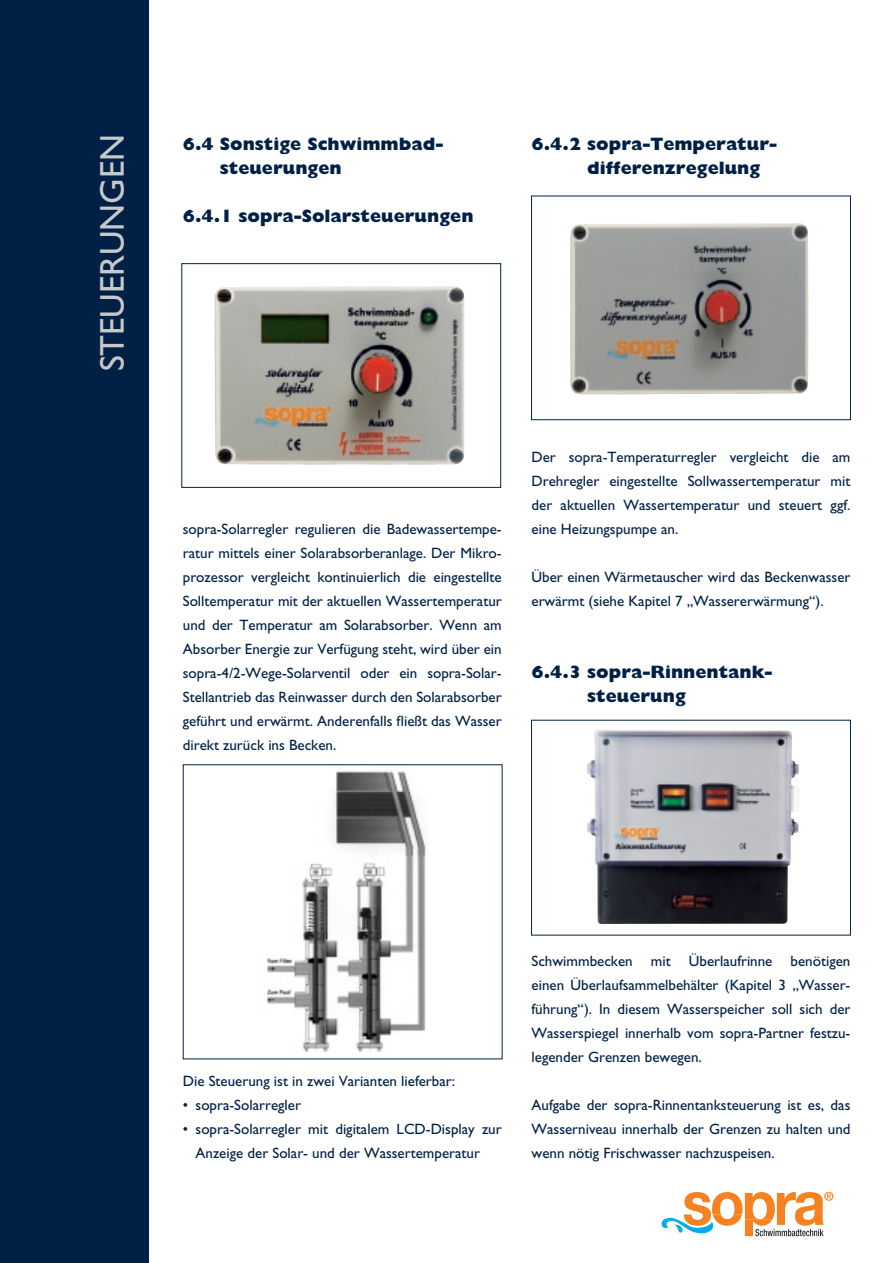
<style>
.page{position:relative;width:893px;height:1263px;background:#fff}
.page>*{position:absolute;margin:0;border:0;box-sizing:border-box;transform-origin:0 0}
.t1{font:34.5px "Gill Sans";color:#c7c8ca}
.t2{font:800 18px/24px "Gill Sans";color:#002045}
.t3{font:15px/24px "Gill Sans";color:#002045;text-align:justify}
</style>
<div class="page">
<svg style="left:661px;top:1192px;width:172px;height:44px"></svg>
<div style="left:0;top:0;width:149px;height:1263px;background:#002045"></div>
<img style="left:214px;top:286px;width:250px;height:179px">
<div style="left:181px;top:263px;width:320px;height:225px;border:1px solid #002045"></div>
<img style="left:267px;top:771px;width:159px;height:282px">
<img style="left:570px;top:223px;width:238px;height:172px">
<div style="left:531px;top:196px;width:320px;height:224px;border:1px solid #002045"></div>
<img style="left:587px;top:730px;width:213px;height:194px">
<div style="left:531px;top:720px;width:320px;height:215px;border:1px solid #002045"></div>
<h1 class="t1" style="left:92px;top:371px;width:239px;rotate:-90deg">STEUERUNGEN</h1>
<p class="t2" style="left:220px;top:132px;width:224px;text-indent:-37px">6.4 Sonstige Schwimmbad&shy;steuerungen</p>
<p class="t2" style="left:183px;top:204px;width:292px">6.4.1 sopra-Solarsteuerungen</p>
<p class="t2" style="left:587px;top:132px;width:190px;text-indent:-56px">6.4.2 sopra-Temperatur&shy;differenzregelung</p>
<p class="t3" style="left:183px;top:517px;width:320px">sopra-Solarregler regulieren die Badewassertempe&shy;ratur mittels einer Solarabsorberanlage. Der Mikro&shy;prozessor vergleicht kontinuierlich die eingestellte Solltemperatur mit der aktuellen Wassertemperatur und der Temperatur am Solarabsorber. Wenn am Absorber Energie zur Verfügung steht, wird über ein sopra-4/2-Wege-Solarventil oder ein sopra-Solar-Stellantrieb das Reinwasser durch den Solarabsorber geführt und erwärmt. Anderenfalls fließt das Wasser direkt zurück ins Becken.</p>
<p class="t3" style="left:531px;top:445px;width:320px">Der sopra-Temperaturregler vergleicht die am Drehregler eingestellte Sollwassertemperatur mit der aktuellen Wassertemperatur und steuert ggf. eine Heizungspumpe an.</p>
<p class="t3" style="left:531px;top:565px;width:320px">Über einen Wärmetauscher wird das Beckenwasser erwärmt (siehe Kapitel 7 „Wassererwärmung“).</p>
<p class="t2" style="left:587px;top:660px;width:186px;text-indent:-56px">6.4.3 sopra-Rinnentank&shy;steuerung</p>
<p class="t3" style="left:183px;top:1069px;width:274px">Die Steuerung ist in zwei Varianten lieferbar:</p>
<p class="t3" style="left:183px;top:1093px;width:120px">• sopra-Solarregler</p>
<p class="t3" style="left:183px;top:1117px;width:320px;text-align:center">• sopra-Solarregler mit digitalem LCD-Display zur<br>Anzeige der Solar- und der Wassertemperatur</p>
<p class="t3" style="left:531px;top:949px;width:320px">Schwimmbecken mit Überlaufrinne benötigen einen Überlaufsammelbehälter (Kapitel 3 „Wasser&shy;führung“). In diesem Wasserspeicher soll sich der Wasserspiegel innerhalb vom sopra-Partner festzu&shy;legender Grenzen bewegen.</p>
<p class="t3" style="left:531px;top:1093px;width:320px">Aufgabe der sopra-Rinnentanksteuerung ist es, das Wasserniveau innerhalb der Grenzen zu halten und wenn nötig Frischwasser nachzuspeisen.</p>
</div>
